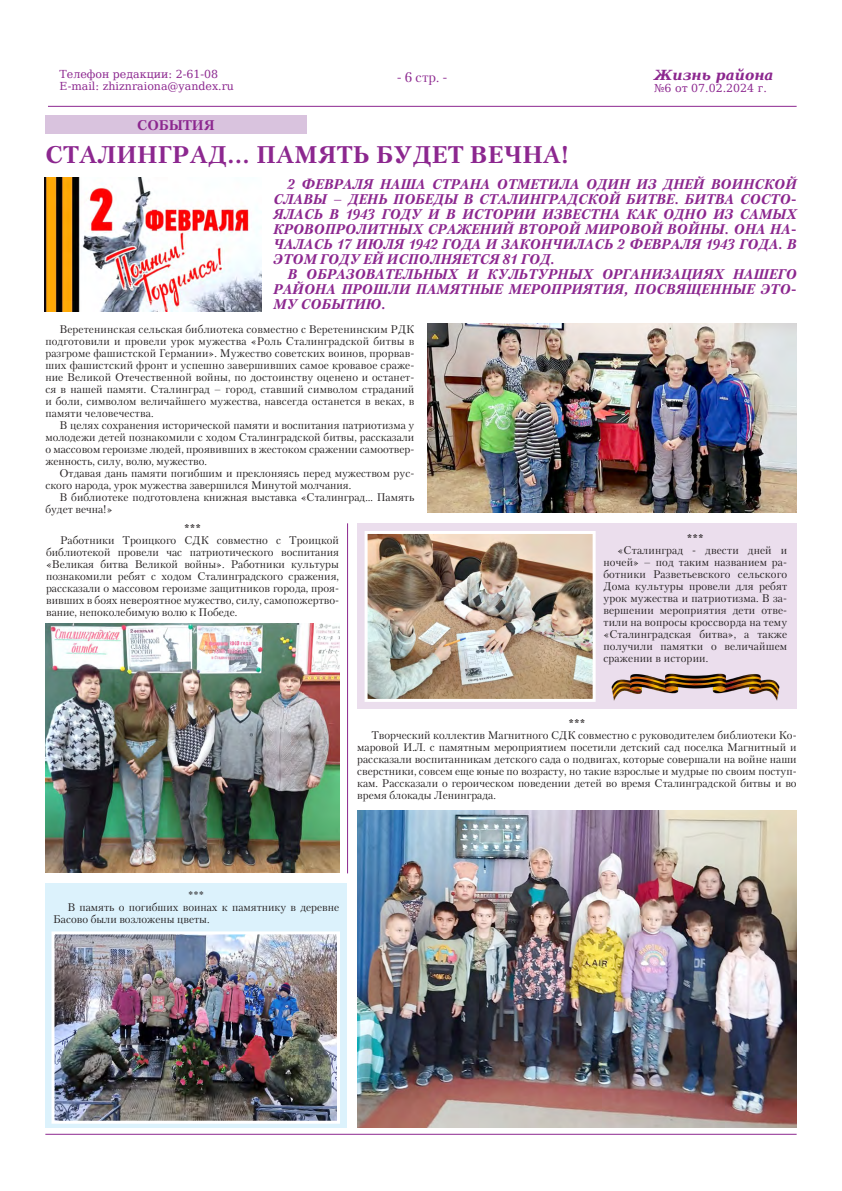
<style>
.page{position:relative;width:842px;height:1191px;background:#fff}
.page>*{position:absolute;margin:0;border:0;box-sizing:border-box;transform-origin:0 0}
.Заголовок{font:700 24px "Petersburg C";letter-spacing:.02em;color:#8c278f}
.Врезка{font:italic 700 14px/15px "Petersburg C";color:#8c278f;text-align:justify}
.t1{font:italic 700 14px "DejaVu Serif";color:#8c278f}
.t2{font:14px "Petersburg C";color:#8c278f}
.t3{font:700 14px "Petersburg C";color:#8c278f}
.Текст{font:11px/12px "Petersburg C";color:#231f20;text-align:justify}
.t4{font:11px "DejaVu Serif";color:#8c278f}
.Текст-2{font:700 11px "Petersburg C";color:#231f20}
</style>
<div class="page">
<div style="left:357px;top:523px;width:439px;height:186px;background:#ebdeed"></div>
<div style="left:45px;top:883px;width:302px;height:245px;background:#dcf2fc"></div>
<hr style="left:48px;top:106px;width:749px;height:1px;background:#8c278f">
<hr style="left:45px;top:1133px;width:752px;height:1px;background:#8c278f">
<div style="left:45px;top:115px;width:261px;height:19px;background:#d9c3de"></div>
<img style="left:428px;top:324px;width:369px;height:189px">
<img style="left:46px;top:624px;width:293px;height:248px">
<img style="left:369px;top:535px;width:223px;height:163px">
<div style="left:365px;top:531px;width:231px;height:171px;border:3px solid #fff"></div>
<img style="left:357px;top:810px;width:439px;height:317px">
<img style="left:56px;top:935px;width:280px;height:184px">
<div style="left:52px;top:931px;width:288px;height:192px;border:3px solid #fff"></div>
<hr style="left:347px;top:523px;width:1px;height:350px;background:#8c278f">
<img style="left:45px;top:178px;width:216px;height:133px">
<img style="left:611px;top:673px;width:169px;height:28px">
<p class="t4" style="left:60px;top:66px;width:160px">Телефон редакции: 2-61-08</p>
<p class="t4" style="left:60px;top:78px;width:176px">E-mail: zhiznraiona@yandex.ru</p>
<p class="t3" style="left:137px;top:117px;width:79px">СОБЫТИЯ</p>
<p class="t2" style="left:397px;top:68px;width:52px">- 6 стр. -</p>
<p class="t1" style="left:654px;top:64px;width:121px">Жизнь района</p>
<p class="t4" style="left:654px;top:80px;width:114px">№6 от 07.02.2024 г.</p>
<p class="Заголовок" style="left:45px;top:141px;width:525px">СТАЛИНГРАД… ПАМЯТЬ БУДЕТ ВЕЧНА!</p>
<p class="Врезка" style="left:273px;top:177px;width:525px;text-indent:14px">2 ФЕВРАЛЯ НАША СТРАНА ОТМЕТИЛА ОДИН ИЗ ДНЕЙ ВОИНСКОЙ СЛАВЫ – ДЕНЬ ПОБЕДЫ В СТАЛИНГРАДСКОЙ БИТВЕ. БИТВА СОСТО-ЯЛАСЬ В 1943 ГОДУ И В ИСТОРИИ ИЗВЕСТНА КАК ОДНО ИЗ САМЫХ КРОВОПРОЛИТНЫХ СРАЖЕНИЙ ВТОРОЙ МИРОВОЙ ВОЙНЫ. ОНА НА-ЧАЛАСЬ 17 ИЮЛЯ 1942 ГОДА И ЗАКОНЧИЛАСЬ 2 ФЕВРАЛЯ 1943 ГОДА. В ЭТОМ ГОДУ ЕЙ ИСПОЛНЯЕТСЯ 81 ГОД.</p>
<p class="Врезка" style="left:273px;top:267px;width:525px;text-indent:14px">В ОБРАЗОВАТЕЛЬНЫХ И КУЛЬТУРНЫХ ОРГАНИЗАЦИЯХ НАШЕГО РАЙОНА ПРОШЛИ ПАМЯТНЫЕ МЕРОПРИЯТИЯ, ПОСВЯЩЕННЫЕ ЭТО-МУ СОБЫТИЮ.</p>
<p class="Текст" style="left:45px;top:322px;width:371px;text-indent:14px">Веретенинская сельская библиотека совместно с Веретенинским РДК подготовили и провели урок мужества «Роль Сталинградской битвы в разгроме фашистской Германии». Мужество советских воинов, прорвав&shy;ших фашистский фронт и успешно завершивших самое кровавое сраже&shy;ние Великой Отечественной войны, по достоинству оценено и останет&shy;ся в нашей памяти. Сталинград – город, ставший символом страданий и боли, символом величайшего мужества, навсегда останется в веках, в памяти человечества.</p>
<p class="Текст" style="left:45px;top:418px;width:371px;text-indent:14px">В целях сохранения исторической памяти и воспитания патриотизма у молодежи детей познакомили с ходом Сталинградской битвы, рассказали о массовом героизме людей, проявивших в жестоком сражении самоотвер&shy;женность, силу, волю, мужество.</p>
<p class="Текст" style="left:45px;top:466px;width:370px;text-indent:14px">Отдавая дань памяти погибшим и преклоняясь перед мужеством рус&shy;ского народа, урок мужества завершился Минутой молчания.</p>
<p class="Текст" style="left:45px;top:490px;width:370px;text-indent:14px">В библиотеке подготовлена книжная выставка «Сталинград… Память будет вечна!»</p>
<p class="Текст-2" style="left:184px;top:521px;width:18px">***</p>
<p class="Текст" style="left:46px;top:534px;width:294px;text-indent:14px">Работники Троицкого СДК совместно с Троицкой библиотекой провели час патриотического воспитания «Великая битва Великой войны». Работники культуры познакомили ребят с ходом Сталинградского сражения, рассказали о массовом героизме защитников города, проя&shy;вивших в боях невероятное мужество, силу, самопожертво&shy;вание, непоколебимую волю к Победе.</p>
<p class="Текст-2" style="left:687px;top:531px;width:18px">***</p>
<p class="Текст" style="left:603px;top:544px;width:185px;text-indent:14px">«Сталинград - двести дней и ночей» – под таким названием ра&shy;ботники Разветьевского сельского Дома культуры провели для ребят урок мужества и патриотизма. В за&shy;вершении мероприятия дети отве&shy;тили на вопросы кроссворда на тему «Сталинградская битва», а также получили памятки о величайшем сражении в истории.</p>
<p class="Текст-2" style="left:568px;top:717px;width:18px">***</p>
<p class="Текст" style="left:357px;top:729px;width:441px;text-indent:14px">Творческий коллектив Магнитного СДК совместно с руководителем библиотеки Ко&shy;маровой И.Л. с памятным мероприятием посетили детский сад поселка Магнитный и рассказали воспитанникам детского сада о подвигах, которые совершали на войне наши сверстники, совсем еще юные по возрасту, но такие взрослые и мудрые по своим поступ&shy;кам. Рассказали о героическом поведении детей во время Сталинградской битвы и во время блокады Ленинграда.</p>
<p class="Текст" style="left:188px;top:889px;width:17px">***</p>
<p class="Текст" style="left:53px;top:901px;width:287px;text-indent:14px">В память о погибших воинах к памятнику в деревне<br>Басово были возложены цветы.</p>
</div>
